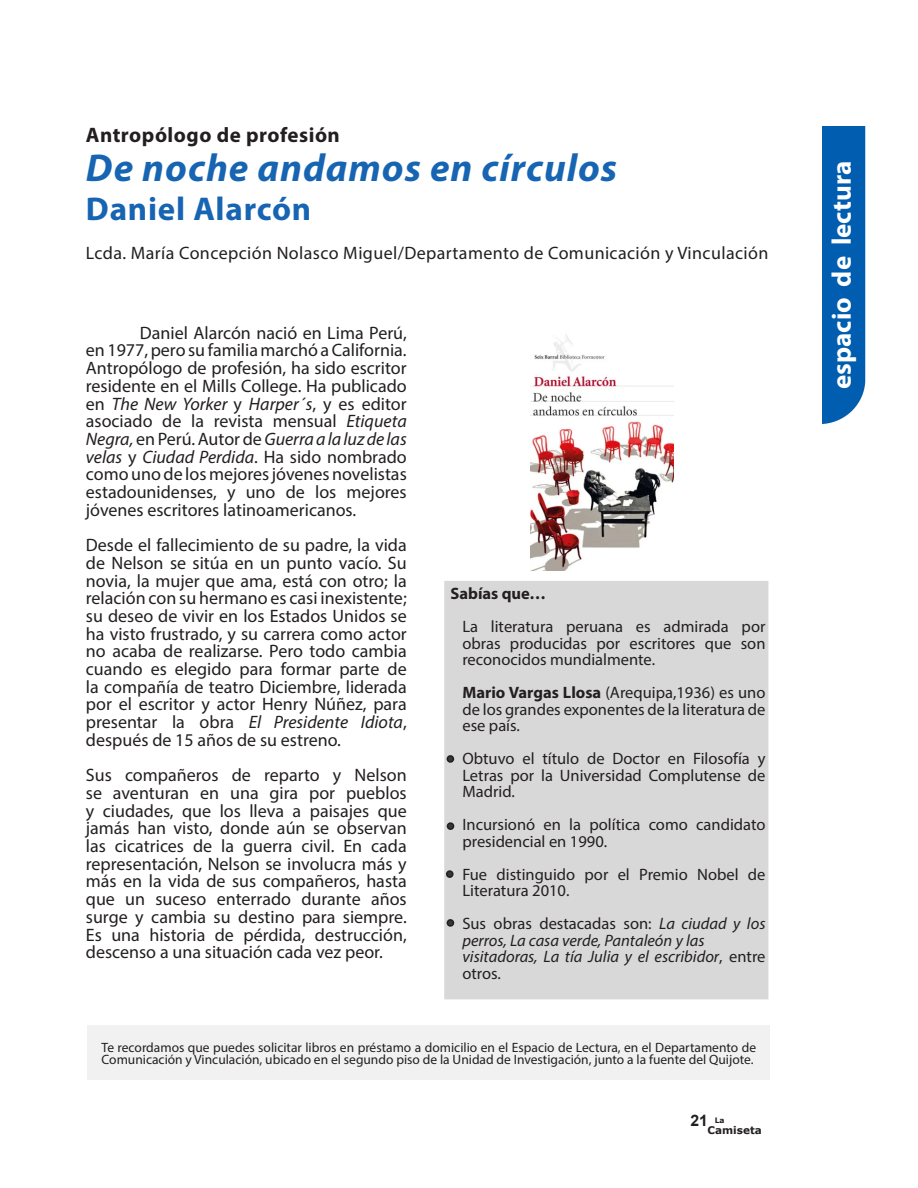
<style>
.page{position:relative;width:918px;height:1188px;background:#fff}
.page>*{position:absolute;margin:0;border:0;box-sizing:border-box;transform-origin:0 0}
.t1{font:italic 700 39px "Myriad Pro";letter-spacing:.025em;color:#1765b2}
.t2{font:700 33px "Myriad Pro";letter-spacing:.025em;color:#1765b2}
.t3{font:700 27px "Myriad Pro";color:#fff}
.t4{font:700 21px "Myriad Pro";letter-spacing:.025em;color:#231f20}
.Título_3{font:18px/17.7px "Myriad Pro";color:#231f20;text-align:justify}
.Título_3-2{font:18px "Myriad Pro";letter-spacing:.02em;color:#231f20}
.t5{font:16.5px/16.5px "Myriad Pro";color:#231f20;text-align:justify}
.t6{font:italic 16.5px/16.5px "Myriad Pro";color:#231f20}
.t7{font:700 16.5px "Myriad Pro";color:#231f20}
.t8{font:700 15.75px "Arial";color:#231f20}
.t9{font:13.5px/12px "Myriad Pro";color:#231f20}
.t10{font:700 10.5px "Verdana";color:#231f20}
.t11{font:700 7.5px "Verdana";color:#231f20}
.s1{font-style:italic}
.s2{font-weight:700}
.s3{font-style:normal}
</style>
<div class="page">
<div style="left:444px;top:581px;width:324px;height:418px;background:#d8d8d8"></div>
<div style="left:87px;top:1026px;width:683px;height:54px;background:#f1f1f2"></div>
<div style="left:822px;top:126px;width:44px;height:299px;background:#015db0"></div>
<img style="left:531px;top:335px;width:142px;height:235px">
<div style="left:446px;top:870px;width:8px;height:8px;border:2px solid #231f20;border-radius:50%"></div>
<div style="left:447px;top:823px;width:7px;height:6px;background:#373738;border-radius:50%"></div>
<div style="left:447px;top:822px;width:7px;height:8px;border:2px solid #231f20;border-radius:50%"></div>
<div style="left:447px;top:755px;width:7px;height:8px;border:2px solid #231f20;border-radius:50%"></div>
<div style="left:447px;top:919px;width:7px;height:8px;border:2px solid #231f20;border-radius:50%"></div>
<p class="t4" style="left:86px;top:121px;width:256px">Antropólogo de profesión</p>
<p class="t1" style="left:86px;top:143px;width:533px">De noche andamos en círculos</p>
<p class="t2" style="left:86px;top:187px;width:227px">Daniel Alarcón</p>
<p class="Título_3-2" style="left:86px;top:242px;width:684px">Lcda. María Concepción Nolasco Miguel/Departamento de Comunicación y Vinculación</p>
<p class="Título_3" style="left:86px;top:324px;width:322px;text-align:right">Daniel Alarcón nació en Lima Perú,<br>en 1977, pero su familia marchó a California.</p>
<p class="Título_3" style="left:86px;top:359px;width:322px">Antropólogo de profesión, ha sido escritor residente en el Mills College. Ha publicado en <span class="s1">The New Yorker</span> y <span class="s1">Harper´s</span>, y es editor asociado de la revista mensual <span class="s1">Etiqueta Negra,</span> en Perú. Autor de <span class="s1">Guerra a la luz de las velas</span> y <span class="s1">Ciudad Perdida</span>. Ha sido nombrado como uno de los mejores jóvenes novelistas</p>
<p class="Título_3" style="left:86px;top:483px;width:322px">estadounidenses, y uno de los mejores jóvenes escritores latinoamericanos.</p>
<p class="Título_3" style="left:86px;top:536px;width:322px">Desde el fallecimiento de su padre, la vida de Nelson se sitúa en un punto vacío. Su novia, la mujer que ama, está con otro; la relación con su hermano es casi inexistente; su deseo de vivir en los Estados Unidos se ha visto frustrado, y su carrera como actor no acaba de realizarse. Pero todo cambia cuando es elegido para formar parte de la compañía de teatro Diciembre, liderada por el escritor y actor Henry Núñez, para presentar la obra <span class="s1">El Presidente Idiota</span>, después de 15 años de su estreno.</p>
<p class="Título_3" style="left:86px;top:766px;width:322px">Sus compañeros de reparto y Nelson se aventuran en una gira por pueblos y ciudades, que los lleva a paisajes que jamás han visto, donde aún se observan las cicatrices de la guerra civil. En cada representación, Nelson se involucra más y más en la vida de sus compañeros, hasta que un suceso enterrado durante años surge y cambia su destino para siempre.<br>Es una historia de pérdida, destrucción, descenso a una situación cada vez peor.</p>
<p class="t7" style="left:450px;top:583px;width:97px">Sabías que…</p>
<p class="t5" style="left:462px;top:618px;width:305px">La literatura peruana es admirada por obras producidas por escritores que son reconocidos mundialmente.</p>
<p class="t5" style="left:462px;top:684px;width:305px"><span class="s2">Mario Vargas Llosa</span> (Arequipa,1936) es uno de los grandes exponentes de la literatura de ese país.</p>
<p class="t5" style="left:462px;top:750px;width:305px">Obtuvo el título de Doctor en Filosofía y Letras por la Universidad Complutense de Madrid.</p>
<p class="t5" style="left:462px;top:816px;width:305px">Incursionó en la política como candidato presidencial en 1990.</p>
<p class="t5" style="left:462px;top:866px;width:305px">Fue distinguido por el Premio Nobel de<br>Literatura 2010.</p>
<p class="t6" style="left:462px;top:915px;width:305px"><span class="s3">Sus obras destacadas son:</span> La ciudad y los perros, La casa verde, Pantaleón y las</p>
<p class="t6" style="left:462px;top:948px;width:305px">visitadoras, La tía Julia y el escribidor<span class="s3">, entre otros.</span></p>
<p class="t9" style="left:102px;top:1042px;width:656px">Te recordamos que puedes solicitar libros en préstamo a domicilio en el Espacio de Lectura, en el Departamento de<br>Comunicación y Vinculación, ubicado en el segundo piso de la Unidad de Investigación, junto a la fuente del Quijote.</p>
<p class="t8" style="left:691px;top:1110px;width:19px">21</p>
<p class="t11" style="left:715px;top:1115px;width:11px">La</p>
<p class="t10" style="left:708px;top:1123px;width:56px">Camiseta</p>
<p class="t3" style="left:824px;top:389px;width:229px;rotate:-90deg">espacio de lectura</p>
</div>
